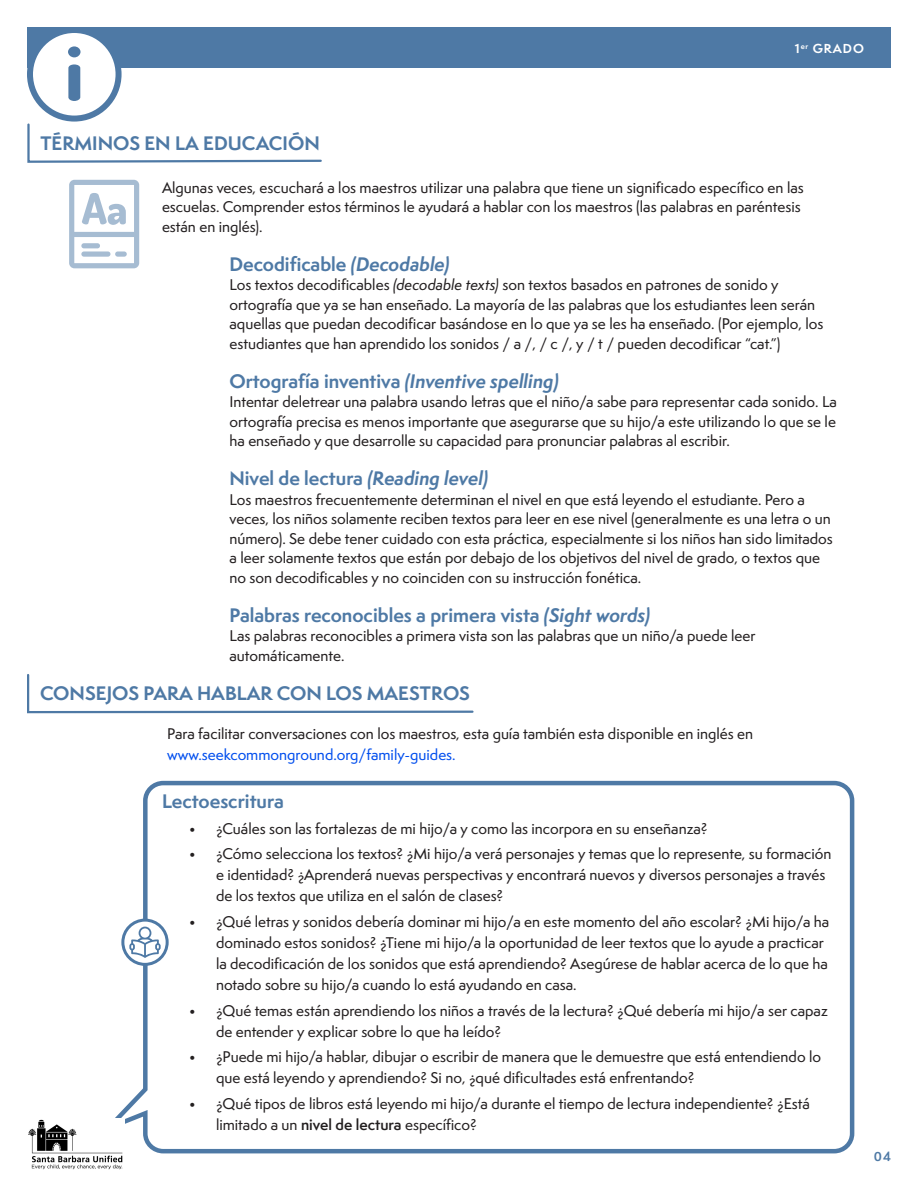
<style>
.page{position:relative;width:918px;height:1188px;background:#fff}
.page>*{position:absolute;margin:0;border:0;box-sizing:border-box;transform-origin:0 0}
.t1{font:700 18px "Semplicita Pro";color:#4e79a5}
.t2{font:500 14.25px/19.5px "Semplicita Pro";color:#231f20}
.t3{font:700 12px "Semplicita Pro";letter-spacing:.08em;color:#fff}
.t4{font:700 12px "Semplicita Pro";color:#4e79a5}
.s1{font-style:italic}
.s2{font-family:"Semplicita Pro Med It";font-weight:400}
.s3{color:#004eee}
.s4{font-weight:600}
</style>
<div class="page">
<div style="left:27px;top:27px;width:864px;height:41px;background:#4e79a5"></div>
<svg style="left:27px;top:123px;width:295px;height:40px"></svg>
<div style="left:30px;top:30px;width:89px;height:89px;background:#fff;border-radius:50%"></div>
<div style="left:27px;top:27px;width:95px;height:95px;border:6px solid #4e79a5;border-radius:50%"></div>
<svg style="left:68px;top:64px;width:12px;height:37px"></svg>
<div style="left:68px;top:46px;width:13px;height:11px;background:#4e79a5;border-radius:50%"></div>
<svg style="left:69px;top:180px;width:70px;height:88px"></svg>
<svg style="left:27px;top:674px;width:447px;height:40px"></svg>
<svg style="left:115px;top:780px;width:740px;height:374px"></svg>
<svg style="left:123px;top:920px;width:44px;height:44px"></svg>
<div style="left:121px;top:919px;width:48px;height:47px;border:3px solid #4e79a5;border-radius:50%"></div>
<svg style="left:129px;top:927px;width:32px;height:31px"></svg>
<img style="left:28px;top:1119px;width:97px;height:51px">
<p class="t3" style="left:795px;top:39px;width:71px">1<sup>er</sup> GRADO</p>
<p class="t1" style="left:40px;top:130px;width:281px">TÉRMINOS EN LA EDUCACIÓN</p>
<p class="t2" style="left:162px;top:177px;width:643px">Algunas veces, escuchará a los maestros utilizar una palabra que tiene un significado específico en las escuelas. Comprender estos términos le ayudará a hablar con los maestros (las palabras en paréntesis están en inglés).</p>
<p class="t1" style="left:230px;top:250px;width:222px">Decodificable <span class="s1">(Decodable)</span></p>
<p class="t2" style="left:230px;top:275px;width:595px">Los textos decodificables <span class="s2">(decodable texts)</span> son textos basados en patrones de sonido y ortografía que ya se han enseñado. La mayoría de las palabras que los estudiantes leen serán aquellas que puedan decodificar basándose en lo que ya se les ha enseñado. (Por ejemplo, los estudiantes que han aprendido los sonidos / a /, / c /, y / t / pueden decodificar “cat.”)</p>
<p class="t1" style="left:230px;top:367px;width:331px">Ortografía inventiva <span class="s1">(Inventive spelling)</span></p>
<p class="t2" style="left:230px;top:392px;width:609px;text-align:justify">Intentar deletrear una palabra usando letras que el niño/a sabe para representar cada sonido. La ortografía precisa es menos importante que asegurarse que su hijo/a este utilizando lo que se le ha enseñado y que desarrolle su capacidad para pronunciar palabras al escribir.</p>
<p class="t1" style="left:230px;top:465px;width:260px">Nivel de lectura <span class="s1">(Reading level)</span></p>
<p class="t2" style="left:230px;top:489px;width:605px">Los maestros frecuentemente determinan el nivel en que está leyendo el estudiante. Pero a veces, los niños solamente reciben textos para leer en ese nivel (generalmente es una letra o un número). Se debe tener cuidado con esta práctica, especialmente si los niños han sido limitados a leer solamente textos que están por debajo de los objetivos del nivel de grado, o textos que no son decodificables y no coinciden con su instrucción fonética.</p>
<p class="t1" style="left:230px;top:601px;width:422px">Palabras reconocibles a primera vista <span class="s1">(Sight words)</span></p>
<p class="t2" style="left:230px;top:626px;width:528px">Las palabras reconocibles a primera vista son las palabras que un niño/a puede leer automáticamente.</p>
<p class="t1" style="left:40px;top:680px;width:431px">CONSEJOS PARA HABLAR CON LOS MAESTROS</p>
<p class="t2" style="left:167px;top:723px;width:587px;line-height:21px">Para facilitar conversaciones con los maestros, esta guía también esta disponible en inglés en <span class="s3">www.seekcommonground.org/family-guides.</span></p>
<p class="t1" style="left:162px;top:788px;width:123px">Lectoescritura</p>
<p class="t2" style="left:189px;top:819px;width:520px">• ¿Cuáles son las fortalezas de mi hijo/a y como las incorpora en su enseñanza?</p>
<p class="t2" style="left:216px;top:843px;width:617px;line-height:21px;text-indent:-27px">• ¿Cómo selecciona los textos? ¿Mi hijo/a verá personajes y temas que lo represente, su formación e identidad? ¿Aprenderá nuevas perspectivas y encontrará nuevos y diversos personajes a través de los textos que utiliza en el salón de clases?</p>
<p class="t2" style="left:216px;top:911px;width:615px;line-height:21px;text-indent:-27px">• ¿Qué letras y sonidos debería dominar mi hijo/a en este momento del año escolar? ¿Mi hijo/a ha dominado estos sonidos? ¿Tiene mi hijo/a la oportunidad de leer textos que lo ayude a practicar la decodificación de los sonidos que está aprendiendo? Asegúrese de hablar acerca de lo que ha notado sobre su hijo/a cuando lo está ayudando en casa.</p>
<p class="t2" style="left:216px;top:1000px;width:613px;line-height:21px;text-indent:-27px">• ¿Qué temas están aprendiendo los niños a través de la lectura? ¿Qué debería mi hijo/a ser capaz de entender y explicar sobre lo que ha leído?</p>
<p class="t2" style="left:216px;top:1046px;width:607px;line-height:21px;text-indent:-27px">• ¿Puede mi hijo/a hablar, dibujar o escribir de manera que le demuestre que está entendiendo lo que está leyendo y aprendiendo? Si no, ¿qué dificultades está enfrentando?</p>
<p class="t2" style="left:216px;top:1093px;width:595px;line-height:21px;text-indent:-27px">• ¿Qué tipos de libros está leyendo mi hijo/a durante el tiempo de lectura independiente? ¿Está limitado a un <span class="s4">nivel de lectura</span> específico?</p>
<p class="t4" style="left:874px;top:1148px;width:19px">04</p>
</div>
